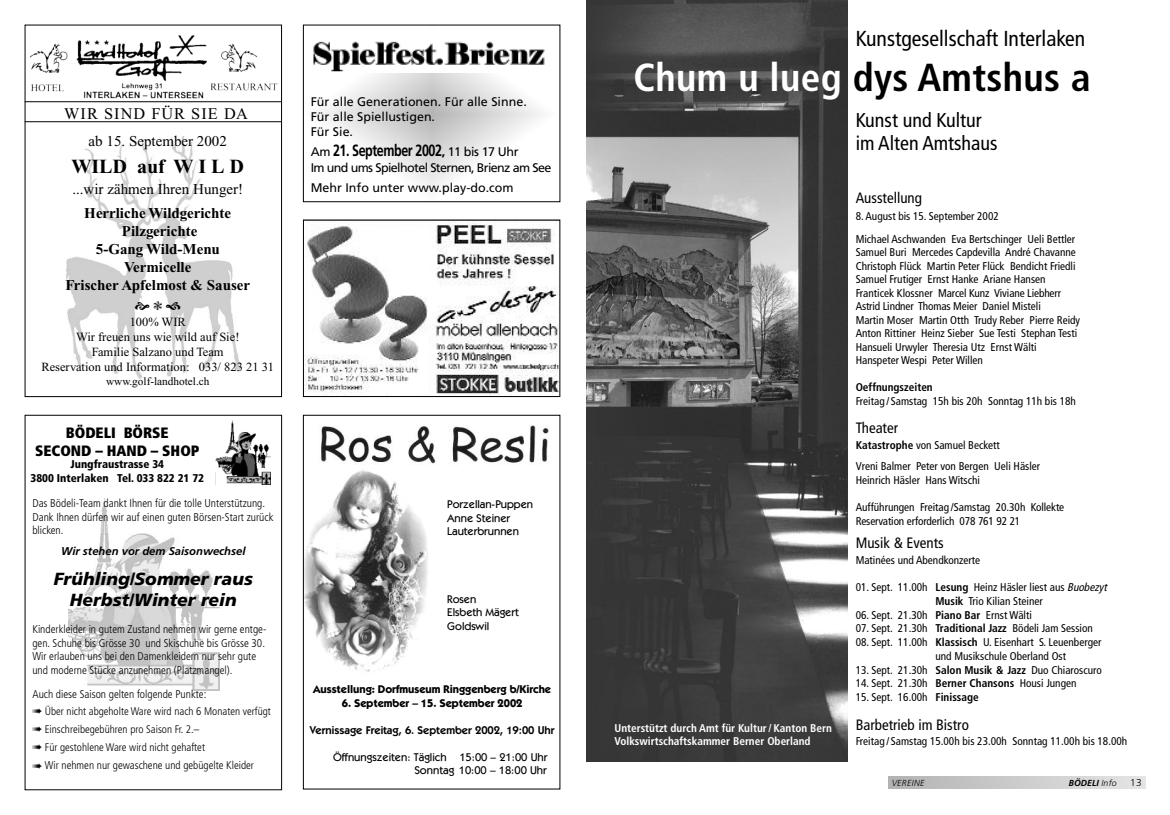
<style>
.page{position:relative;width:1170px;height:815px;background:#fff}
.page>*{position:absolute;margin:0;border:0;box-sizing:border-box;transform-origin:0 0}
.t1{font:700 condensed 39.12px "Frutiger";letter-spacing:.01em;color:#000}
.t2{font:condensed 21.62px "Frutiger";color:#000}
.t3{font:condensed 20px/23.8px "Frutiger";color:#000}
.t4{font:700 20px "Times New Roman";color:#000}
.t5{font:italic 900 17.5px/21px "Frutiger";color:#000;text-align:center}
.t6{font:700 16.25px "Frutiger";letter-spacing:-.035em;color:#000;scale:.77 1}
.t7{font:16.25px "Times New Roman";letter-spacing:.065em;color:#000}
.t8{font:700 15px/18px "Times New Roman";color:#000;text-align:center}
.t9{font:condensed 15px "Frutiger";color:#000}
.t10{font:15px "Times New Roman";color:#000}
.t11{font:900 condensed 15px/18px "Frutiger";color:#000;text-align:center}
.t12{font:12.5px/15px "Times New Roman";color:#000;text-align:center}
.t13{font:12.5px/20px "Frutiger";letter-spacing:-.05em;color:#000}
.t14{font:12.5px/15px "Frutiger";color:#000}
.t15{font:condensed 11.25px/13.5px "Frutiger";color:#000}
.t16{font:300 condensed 11.25px/13.5px "Frutiger";color:#000}
.t17{font:500 11.25px/13.5px "Itc Kabel";letter-spacing:-.005em;color:#000}
.t18{font:700 condensed 11.25px/13.5px "Frutiger";color:#fff}
.t19{font:700 11.25px "Itc Kabel";letter-spacing:-.005em;color:#000}
.t20{font:900 condensed 11.25px/13.5px "Frutiger";color:#000;text-align:center}
.t21{font:600 11.25px "Itc Kabel";color:#000}
.t22{font:italic 700 11.25px "Frutiger";color:#000}
.t23{font:11.25px "Times New Roman";color:#000}
.t24{font:700 condensed 11.25px "Frutiger";color:#000}
.t25{font:300 condensed 11.12px "Frutiger";color:#000}
.t26{font:300 condensed 11px/18.2px "Frutiger";color:#000}
.t27{font:300 10px "Frutiger";color:#000}
.t28{font:italic 700 8.75px "Frutiger";color:#000}
.t29{font:italic 300 8.75px "Frutiger";letter-spacing:.035em;color:#000}
.s1{font-weight:400;font-size:12.5px}
.s2{font-size:12.5px}
.s3{color:#fff}
.s4{font-weight:700}
.s5{font-style:italic}
.s6{font-weight:300}
</style>
<div class="page">
<img style="left:69px;top:498px;width:150px;height:193px">
<svg style="left:888px;top:776px;width:256px;height:12px"></svg>
<img style="left:586px;top:0;width:261px;height:762px">
<img style="left:29px;top:35px;width:249px;height:64px">
<img style="left:66px;top:137px;width:173px;height:242px">
<div style="left:25px;top:25px;width:257px;height:372px;border:1px solid #000"></div>
<hr style="left:25px;top:122px;width:257px;height:1px;background:#000">
<hr style="left:25px;top:102px;width:257px;height:1px;background:#000">
<svg style="left:320px;top:73px;width:222px;height:118px"></svg>
<div style="left:303px;top:25px;width:257px;height:177px;border:1px solid #000"></div>
<div style="left:25px;top:415px;width:257px;height:375px;border:1px solid #000"></div>
<img style="left:215px;top:420px;width:55px;height:64px">
<img style="left:305px;top:222px;width:253px;height:173px">
<div style="left:303px;top:220px;width:257px;height:177px;border:1px solid #000"></div>
<img style="left:305px;top:425px;width:244px;height:247px">
<div style="left:447px;top:500px;width:98px;height:147px;background:#fff"></div>
<img style="left:313px;top:41px;width:232px;height:31px">
<svg style="left:135px;top:301px;width:45px;height:9px"></svg>
<h3 class="t7" style="left:64px;top:108px;width:185px">WIR SIND FÜR SIE DA</h3>
<p class="t14" style="left:311px;top:95px;width:217px">Für alle Generationen. Für alle Sinne.<br>Für alle Spiellustigen.<br>Für Sie.</p>
<h3 class="t6" style="left:311px;top:143px;width:271px"><span class="s1">Am</span> 21. September 2002<span class="s2">,</span> <span class="s1">11 bis 17 Uhr</span></h3>
<p class="t13" style="left:311px;top:159px;width:242px">Im und ums Spielhotel Sternen, Brienz am See<br>Mehr Info unter www.play-do.com</p>
<h3 class="t10" style="left:89px;top:135px;width:140px">ab 15. September 2002</h3>
<h3 class="t4" style="left:71px;top:159px;width:174px">WILD auf W I L D</h3>
<h3 class="t10" style="left:72px;top:183px;width:172px">...wir zähmen Ihren Hunger!</h3>
<h3 class="t8" style="left:65px;top:206px;width:186px">Herrliche Wildgerichte<br>Pilzgerichte<br>5-Gang Wild-Menu<br>Vermicelle<br>Frischer Apfelmost &amp; Sauser</h3>
<p class="t12" style="left:41px;top:316px;width:234px">100% WIR<br>Wir freuen uns wie wild auf Sie!<br>Familie Salzano und Team<br>Reservation und Information: 033/ 823 21 31</p>
<p class="t23" style="left:106px;top:378px;width:105px">www.golf-landhotel.ch</p>
<h3 class="t11" style="left:35px;top:425px;width:166px">BÖDELI BÖRSE<br>SECOND – HAND – SHOP</h3>
<p class="t20" style="left:31px;top:459px;width:175px">Jungfraustrasse 34<br>3800 Interlaken Tel. 033 822 21 72</p>
<p class="t16" style="left:32px;top:498px;width:242px">Das Bödeli-Team dankt Ihnen für die tolle Unterstützung.<br>Dank Ihnen dürfen wir auf einen guten Börsen-Start zurück blicken.</p>
<p class="t22" style="left:61px;top:547px;width:186px">Wir stehen vor dem Saisonwechsel</p>
<h3 class="t5" style="left:54px;top:570px;width:200px">Frühling/Sommer raus<br>Herbst/Winter rein</h3>
<p class="t16" style="left:32px;top:623px;width:235px">Kinderkleider in gutem Zustand nehmen wir gerne entge&shy;gen. Schuhe bis Grösse 30 und Skischuhe bis Grösse 30.<br>Wir erlauben uns bei den Damenkleidern nur sehr gute und moderne Stücke anzunehmen (Platzmangel).</p>
<p class="t16" style="left:32px;top:688px;width:175px">Auch diese Saison gelten folgende Punkte:</p>
<p class="t26" style="left:32px;top:703px;width:240px">➠ Über nicht abgeholte Ware wird nach 6 Monaten verfügt ➠ Einschreibegebühren pro Saison Fr. 2.–<br>➠ Für gestohlene Ware wird nicht gehaftet</p>
<p class="t25" style="left:32px;top:761px;width:223px">➠ Wir nehmen nur gewaschene und gebügelte Kleider</p>
<p class="t17" style="left:447px;top:499px;width:87px">Porzellan-Puppen<br>Anne Steiner<br>Lauterbrunnen</p>
<p class="t17" style="left:447px;top:593px;width:73px">Rosen<br>Elsbeth Mägert<br>Goldswil</p>
<p class="t19" style="left:313px;top:685px;width:239px">Ausstellung: Dorfmuseum Ringgenberg b/Kirche</p>
<p class="t19" style="left:342px;top:699px;width:182px">6. September – 15. September 2002</p>
<p class="t21" style="left:310px;top:726px;width:246px">Vernissage Freitag, 6. September 2002, 19:00 Uhr</p>
<p class="t17" style="left:333px;top:751px;width:216px;text-align:right">Öffnungszeiten: Täglich 15:00 – 21:00 Uhr<br>Sonntag 10:00 – 18:00 Uhr</p>
<h2 class="t2" style="left:855px;top:30px;width:231px">Kunstgesellschaft Interlaken</h2>
<h1 class="t1" style="left:633px;top:62px;width:458px"><span class="s3">Chum u lueg</span> dys Amtshus a</h1>
<p class="t18" style="left:614px;top:722px;width:219px">Unterstützt durch Amt für Kultur / Kanton Bern<br>Volkswirtschaftskammer Berner Oberland</p>
<h3 class="t3" style="left:855px;top:110px;width:143px">Kunst und Kultur im Alten Amtshaus</h3>
<h3 class="t9" style="left:855px;top:192px;width:68px">Ausstellung</h3>
<p class="t15" style="left:855px;top:205px;width:221px;line-height:23.4px">8. August bis 15. September 2002<br>Michael Aschwanden Eva Bertschinger Ueli Bettler</p>
<p class="t15" style="left:855px;top:247px;width:226px">Samuel Buri Mercedes Capdevilla André Chavanne Christoph Flück Martin Peter Flück Bendicht Friedli Samuel Frutiger Ernst Hanke Ariane Hansen Franticek Klossner Marcel Kunz Viviane Liebherr Astrid Lindner Thomas Meier Daniel Misteli<br>Martin Moser Martin Otth Trudy Reber Pierre Reidy Anton Rittiner Heinz Sieber Sue Testi Stephan Testi Hansueli Urwyler Theresia Utz Ernst Wälti Hanspeter Wespi Peter Willen</p>
<p class="t24" style="left:855px;top:383px;width:79px">Oeffnungszeiten</p>
<p class="t15" style="left:855px;top:395px;width:222px">Freitag / Samstag 15h bis 20h Sonntag 11h bis 18h</p>
<h3 class="t9" style="left:855px;top:422px;width:44px">Theater</h3>
<p class="t15" style="left:855px;top:435px;width:186px;line-height:21.2px"><span class="s4">Katastrophe</span> von Samuel Beckett<br>Vreni Balmer Peter von Bergen Ueli Häsler</p>
<p class="t15" style="left:855px;top:474px;width:126px">Heinrich Häsler Hans Witschi</p>
<p class="t15" style="left:855px;top:501px;width:210px">Aufführungen Freitag/Samstag 20.30h Kollekte<br>Reservation erforderlich 078 761 92 21</p>
<h3 class="t9" style="left:855px;top:537px;width:89px">Musik &amp; Events</h3>
<p class="t15" style="left:855px;top:554px;width:126px">Matinées und Abendkonzerte</p>
<p class="t15" style="left:935px;top:581px;width:175px;text-indent:-80px">01. Sept. 11.00h <span class="s4">Lesung</span> Heinz Häsler liest aus <span class="s5">Buobezyt<br></span><span class="s4">Musik</span> Trio Kilian Steiner</p>
<p class="t15" style="left:855px;top:609px;width:178px">06. Sept. 21.30h <span class="s4">Piano Bar</span> Ernst Wälti</p>
<p class="t15" style="left:855px;top:622px;width:239px">07. Sept. 21.30h <span class="s4">Traditional Jazz</span> Bödeli Jam Session</p>
<p class="t15" style="left:935px;top:636px;width:167px;text-indent:-80px">08. Sept. 11.00h <span class="s4">Klassisch</span> U. Eisenhart S. Leuenberger und Musikschule Oberland Ost</p>
<p class="t15" style="left:855px;top:664px;width:248px">13. Sept. 21.30h <span class="s4">Salon Musik &amp; Jazz</span> Duo Chiaroscuro</p>
<p class="t15" style="left:855px;top:677px;width:222px">14. Sept. 21.30h <span class="s4">Berner Chansons</span> Housi Jungen</p>
<p class="t15" style="left:855px;top:691px;width:125px">15. Sept. 16.00h <span class="s4">Finissage</span></p>
<h3 class="t9" style="left:855px;top:718px;width:115px">Barbetrieb im Bistro</h3>
<p class="t15" style="left:855px;top:735px;width:273px">Freitag / Samstag 15.00h bis 23.00h Sonntag 11.00h bis 18.00h</p>
<p class="t29" style="left:891px;top:779px;width:34px">VEREINE</p>
<p class="t28" style="left:1068px;top:779px;width:50px">BÖDELI <span class="s6">Info</span></p>
<p class="t27" style="left:1129px;top:778px;width:13px">13</p>
</div>
